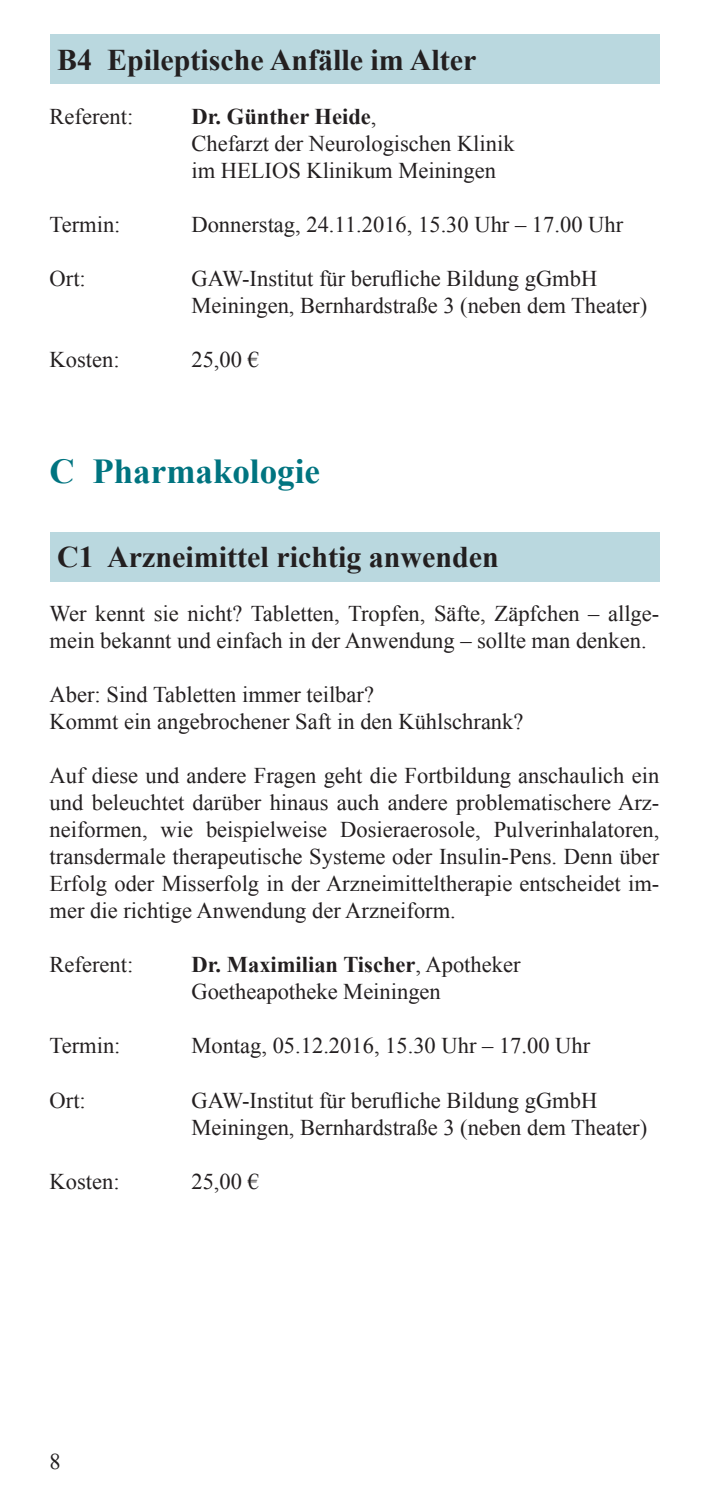
<style>
.page{position:relative;width:709px;height:1489px;background:#fff}
.page>*{position:absolute;margin:0;border:0;box-sizing:border-box;transform-origin:0 0}
.t1{font:700 35px "Times New Roman";color:#007480}
.t2{font:700 30px "Times New Roman";color:#231f20}
.t3{font:22.5px/27px "Times New Roman";color:#231f20}
.s1{font-weight:700}
</style>
<div class="page">
<div style="left:50px;top:531px;width:609px;height:50px;background:#bad8df"></div>
<div style="left:50px;top:35px;width:609px;height:49px;background:#bad8df"></div>
<h2 class="t2" style="left:57px;top:39px;width:421px">B4 Epileptische Anfälle im Alter</h2>
<p class="t3" style="left:50px;top:103px;width:85px">Referent:</p>
<p class="t3" style="left:191px;top:103px;width:325px"><span class="s1">Dr. Günther Heide</span>,<br>Chefarzt der Neurologischen Klinik im HELIOS Klinikum Meiningen</p>
<p class="t3" style="left:50px;top:211px;width:72px">Termin:</p>
<p class="t3" style="left:191px;top:211px;width:433px">Donnerstag, 24.11.2016, 15.30 Uhr – 17.00 Uhr</p>
<p class="t3" style="left:50px;top:265px;width:38px">Ort:</p>
<p class="t3" style="left:191px;top:265px;width:457px">GAW-Institut für berufliche Bildung gGmbH<br>Meiningen, Bernhardstraße 3 (neben dem Theater)</p>
<p class="t3" style="left:50px;top:346px;width:71px">Kosten:</p>
<p class="t3" style="left:191px;top:346px;width:69px">25,00 €</p>
<h1 class="t1" style="left:50px;top:447px;width:272px">C Pharmakologie</h1>
<h2 class="t2" style="left:57px;top:536px;width:443px">C1 Arzneimittel richtig anwenden</h2>
<p class="t3" style="left:50px;top:600px;width:611px">Wer kennt sie nicht? Tabletten, Tropfen, Säfte, Zäpfchen – allge&shy;mein bekannt und einfach in der Anwendung – sollte man denken.</p>
<p class="t3" style="left:50px;top:681px;width:475px">Aber: Sind Tabletten immer teilbar?<br>Kommt ein angebrochener Saft in den Kühlschrank?</p>
<p class="t3" style="left:50px;top:762px;width:611px;text-align:justify">Auf diese und andere Fragen geht die Fortbildung anschaulich ein und beleuchtet darüber hinaus auch andere problematischere Arz&shy;neiformen, wie beispielweise Dosieraerosole, Pulverinhalatoren, transdermale therapeutische Systeme oder Insulin-Pens. Denn über Erfolg oder Misserfolg in der Arzneimitteltherapie entscheidet im&shy;mer die richtige Anwendung der Arzneiform.</p>
<p class="t3" style="left:50px;top:951px;width:85px">Referent:</p>
<p class="t3" style="left:191px;top:951px;width:330px"><span class="s1">Dr. Maximilian Tischer</span>, Apotheker<br>Goetheapotheke Meiningen</p>
<p class="t3" style="left:50px;top:1032px;width:72px">Termin:</p>
<p class="t3" style="left:191px;top:1032px;width:400px">Montag, 05.12.2016, 15.30 Uhr – 17.00 Uhr</p>
<p class="t3" style="left:50px;top:1086px;width:38px">Ort:</p>
<p class="t3" style="left:191px;top:1086px;width:457px">GAW-Institut für berufliche Bildung gGmbH<br>Meiningen, Bernhardstraße 3 (neben dem Theater)</p>
<p class="t3" style="left:50px;top:1167px;width:71px">Kosten:</p>
<p class="t3" style="left:191px;top:1167px;width:69px">25,00 €</p>
<p class="t3" style="left:50px;top:1447px;width:13px">8</p>
</div>
